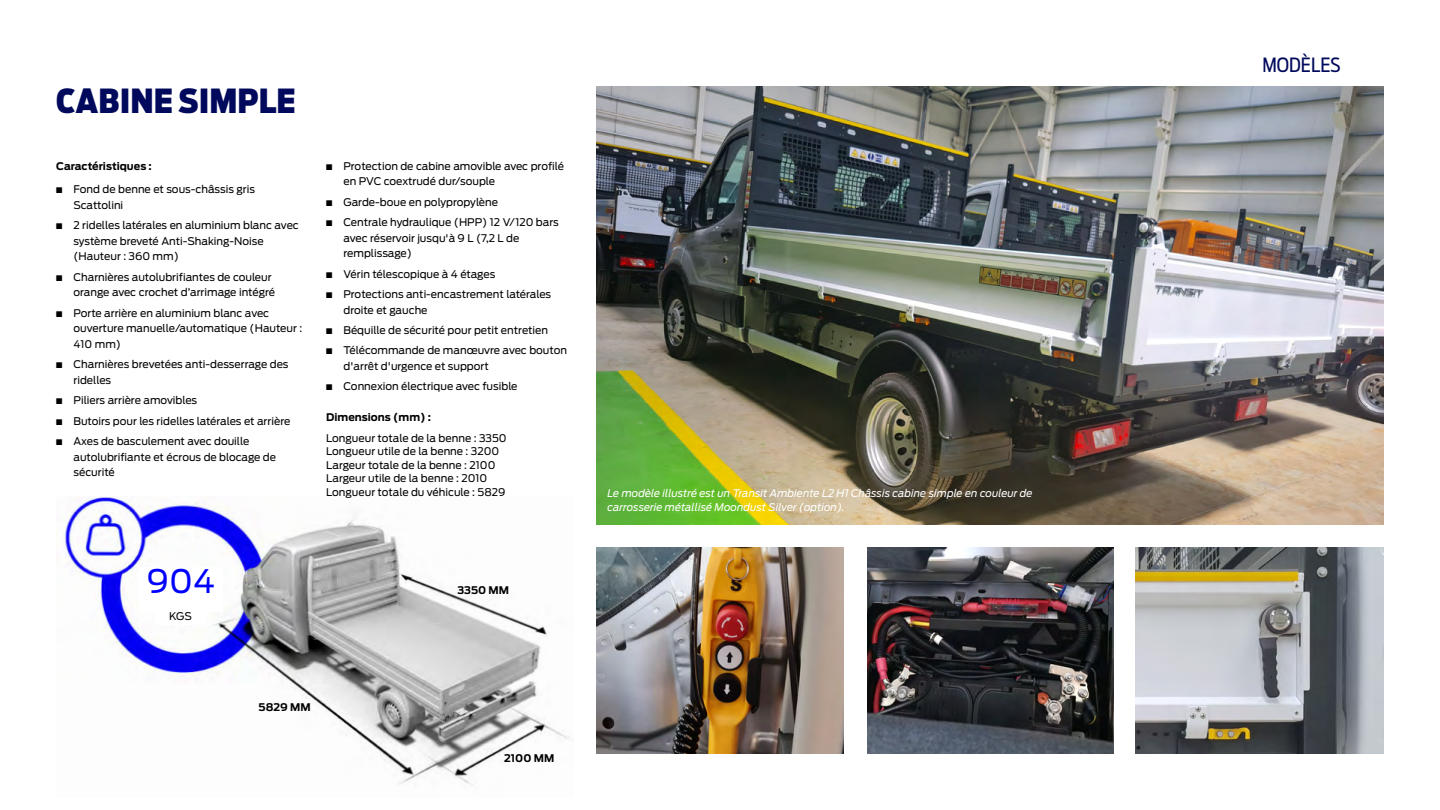
<style>
.page{position:relative;width:1440px;height:810px;background:#fff}
.page>*{position:absolute;margin:0;border:0;box-sizing:border-box;transform-origin:0 0}
.t1{font:900 33px "Ford Antenna Cond";color:#00095b}
.t2{font:32.25px "Ford Antenna";color:#00f}
.t3{font:19.5px "Ford Antenna Cond";color:#00095b}
.t4{font:10.5px/15.8px "Ford Antenna";color:#000}
.t5{font:italic 10.5px/13.5px "Ford Antenna";color:#fff}
.t6{font:700 10.5px "Ford Antenna";color:#000}
</style>
<div class="page">
<img style="left:596px;top:86px;width:788px;height:439px">
<img style="left:596px;top:548px;width:248px;height:206px">
<img style="left:868px;top:548px;width:246px;height:206px">
<img style="left:1135px;top:548px;width:249px;height:206px">
<img style="left:56px;top:497px;width:513px;height:289px">
<div style="left:139px;top:567px;width:84px;height:45px;background:#fff"></div>
<div style="left:155px;top:612px;width:51px;height:13px;background:#fff"></div>
<h1 class="t1" style="left:56px;top:70px;width:241px">CABINE SIMPLE</h1>
<p class="t6" style="left:56px;top:156px;width:97px">Caractéristiques :</p>
<p class="t4" style="left:74px;top:180px;width:183px;text-indent:-17px">■ Fond de benne et sous-châssis gris<br>Scattolini</p>
<p class="t4" style="left:74px;top:216px;width:227px;text-indent:-17px">■ 2 ridelles latérales en aluminium blanc avec système breveté Anti-Shaking-Noise (Hauteur : 360 mm)</p>
<p class="t4" style="left:74px;top:268px;width:203px;text-indent:-17px">■ Charnières autolubrifiantes de couleur orange avec crochet d’arrimage intégré</p>
<p class="t4" style="left:74px;top:304px;width:230px;text-indent:-17px">■ Porte arrière en aluminium blanc avec ouverture manuelle/automatique (Hauteur :<br>410 mm)</p>
<p class="t4" style="left:74px;top:356px;width:217px;text-indent:-17px">■ Charnières brevetées anti-desserrage des ridelles</p>
<p class="t4" style="left:56px;top:392px;width:143px">■ Piliers arrière amovibles</p>
<p class="t4" style="left:56px;top:412px;width:236px">■ Butoirs pour les ridelles latérales et arrière</p>
<p class="t4" style="left:74px;top:432px;width:204px;text-indent:-17px">■ Axes de basculement avec douille autolubrifiante et écrous de blocage de sécurité</p>
<p class="t4" style="left:344px;top:157px;width:222px;text-indent:-17px">■ Protection de cabine amovible avec profilé en PVC coextrudé dur/souple</p>
<p class="t4" style="left:326px;top:193px;width:173px">■ Garde-boue en polypropylène</p>
<p class="t4" style="left:344px;top:213px;width:217px;text-indent:-17px">■ Centrale hydraulique (HPP) 12 V/120 bars avec réservoir jusqu'à 9 L (7,2 L de remplissage)</p>
<p class="t4" style="left:326px;top:265px;width:171px">■ Vérin télescopique à 4 étages</p>
<p class="t4" style="left:344px;top:285px;width:209px;text-indent:-17px">■ Protections anti-encastrement latérales droite et gauche</p>
<p class="t4" style="left:326px;top:321px;width:223px">■ Béquille de sécurité pour petit entretien</p>
<p class="t4" style="left:344px;top:341px;width:225px;text-indent:-17px">■ Télécommande de manœuvre avec bouton d'arrêt d'urgence et support</p>
<p class="t4" style="left:326px;top:377px;width:193px">■ Connexion électrique avec fusible</p>
<p class="t6" style="left:326px;top:408px;width:106px">Dimensions (mm) :</p>
<p class="t4" style="left:326px;top:430px;width:182px;line-height:13.5px">Longueur totale de la benne : 3350<br>Longueur utile de la benne : 3200<br>Largeur totale de la benne : 2100<br>Largeur utile de la benne : 2010<br>Longueur totale du véhicule : 5829</p>
<h2 class="t2" style="left:147px;top:553px;width:70px">904</h2>
<p class="t4" style="left:169px;top:607px;width:24px">KGS</p>
<p class="t6" style="left:457px;top:581px;width:53px">3350 MM</p>
<p class="t6" style="left:259px;top:698px;width:53px">5829 MM</p>
<p class="t6" style="left:504px;top:749px;width:52px">2100 MM</p>
<p class="t5" style="left:608px;top:485px;width:427px">Le modèle illustré est un Transit Ambiente L2 H1 Châssis cabine simple en couleur de carrosserie métallisé Moondust Silver (option).</p>
<h3 class="t3" style="left:1263px;top:48px;width:80px">MODÈLES</h3>
</div>
